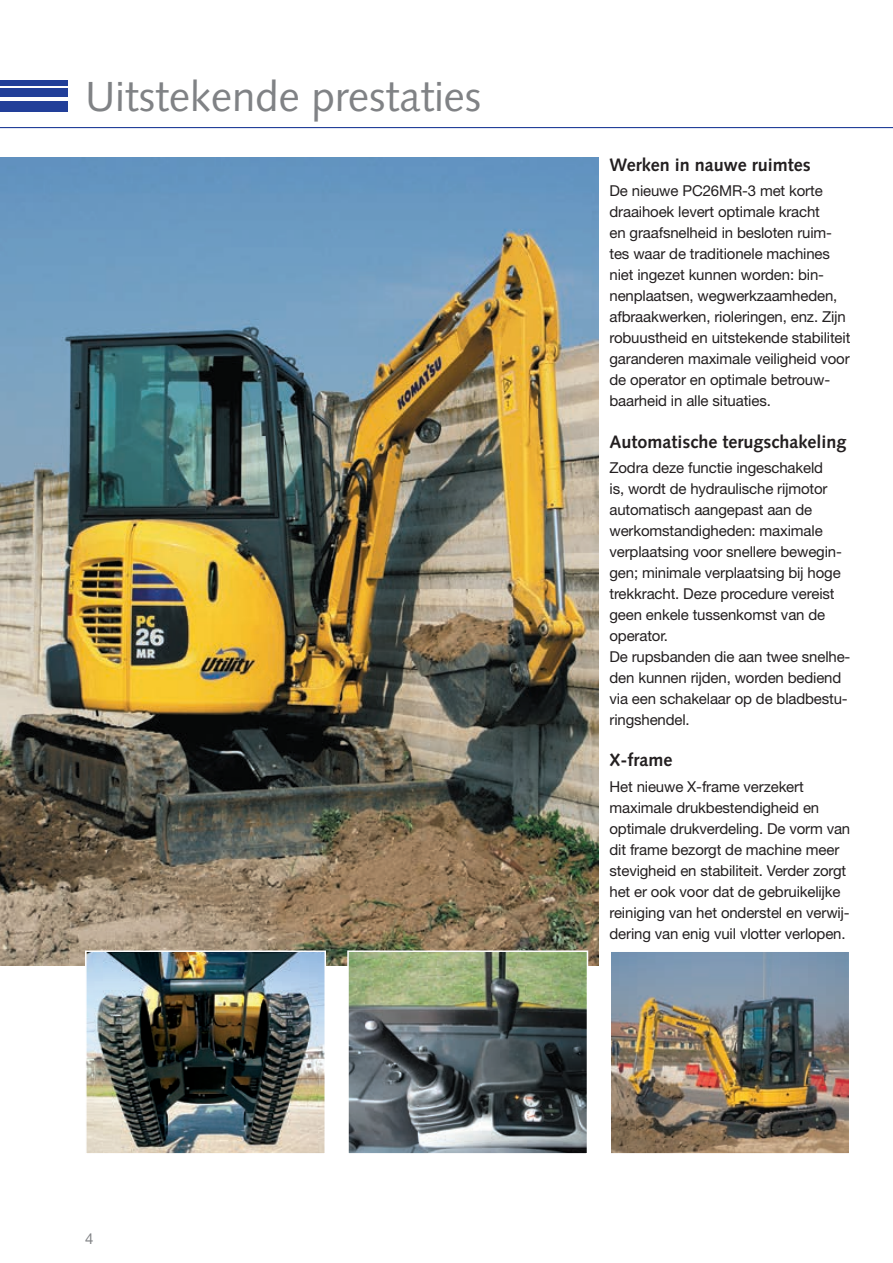
<style>
.page{position:relative;width:893px;height:1263px;background:#fff}
.page>*{position:absolute;margin:0;border:0;box-sizing:border-box;transform-origin:0 0}
.t1{font:42px "Syntax LTCE";color:#808285}
.t2{font:700 18px "Syntax LTCE";color:#231f20}
.t3{font:15px/21px "Helvetica Neue LT Pro";letter-spacing:-.01em;color:#231f20}
.t4{font:15px "Helvetica Neue LT Pro";color:#808285}
</style>
<div class="page">
<hr style="left:0;top:127px;width:893px;height:1px;background:#223f99">
<div style="left:0;top:101px;width:68px;height:10px;background:#223f99"></div>
<div style="left:0;top:89px;width:68px;height:8px;background:#223f99"></div>
<div style="left:0;top:80px;width:68px;height:5px;background:#223f99"></div>
<img style="left:0;top:157px;width:599px;height:808px">
<img style="left:350px;top:953px;width:235px;height:198px">
<div style="left:347px;top:950px;width:241px;height:204px;border:2px solid #fff"></div>
<img style="left:612px;top:953px;width:235px;height:198px">
<div style="left:609px;top:950px;width:241px;height:204px;border:2px solid #fff"></div>
<img style="left:88px;top:953px;width:235px;height:198px">
<div style="left:85px;top:950px;width:241px;height:204px;border:2px solid #fff"></div>
<h1 class="t1" style="left:85px;top:72px;width:398px">Uitstekende prestaties</h1>
<p class="t4" style="left:85px;top:1229px;width:10px">4</p>
<p class="t2" style="left:609px;top:154px;width:203px">Werken in nauwe ruimtes</p>
<p class="t3" style="left:609px;top:180px;width:242px">De nieuwe PC26MR-3 met korte draaihoek levert optimale kracht<br>en graafsnelheid in besloten ruim&shy;tes waar de traditionele machines niet ingezet kunnen worden: bin&shy;nenplaatsen, wegwerkzaamheden, afbraakwerken, rioleringen, enz. Zijn robuustheid en uitstekende stabiliteit garanderen maximale veiligheid voor de operator en optimale betrouw&shy;baarheid in alle situaties.</p>
<p class="t2" style="left:609px;top:431px;width:238px">Automatische terugschakeling</p>
<p class="t3" style="left:609px;top:457px;width:242px">Zodra deze functie ingeschakeld<br>is, wordt de hydraulische rijmotor automatisch aangepast aan de werkomstandigheden: maximale verplaatsing voor snellere bewegin&shy;gen; minimale verplaatsing bij hoge trekkracht. Deze procedure vereist geen enkele tussenkomst van de operator.<br>De rupsbanden die aan twee snelhe&shy;den kunnen rijden, worden bediend via een schakelaar op de bladbestu&shy;ringshendel.</p>
<p class="t2" style="left:609px;top:750px;width:64px">X-frame</p>
<p class="t3" style="left:609px;top:775px;width:242px">Het nieuwe X-frame verzekert maximale drukbestendigheid en optimale drukverdeling. De vorm van dit frame bezorgt de machine meer stevigheid en stabiliteit. Verder zorgt het er ook voor dat de gebruikelijke reiniging van het onderstel en verwij&shy;dering van enig vuil vlotter verlopen.</p>
</div>
